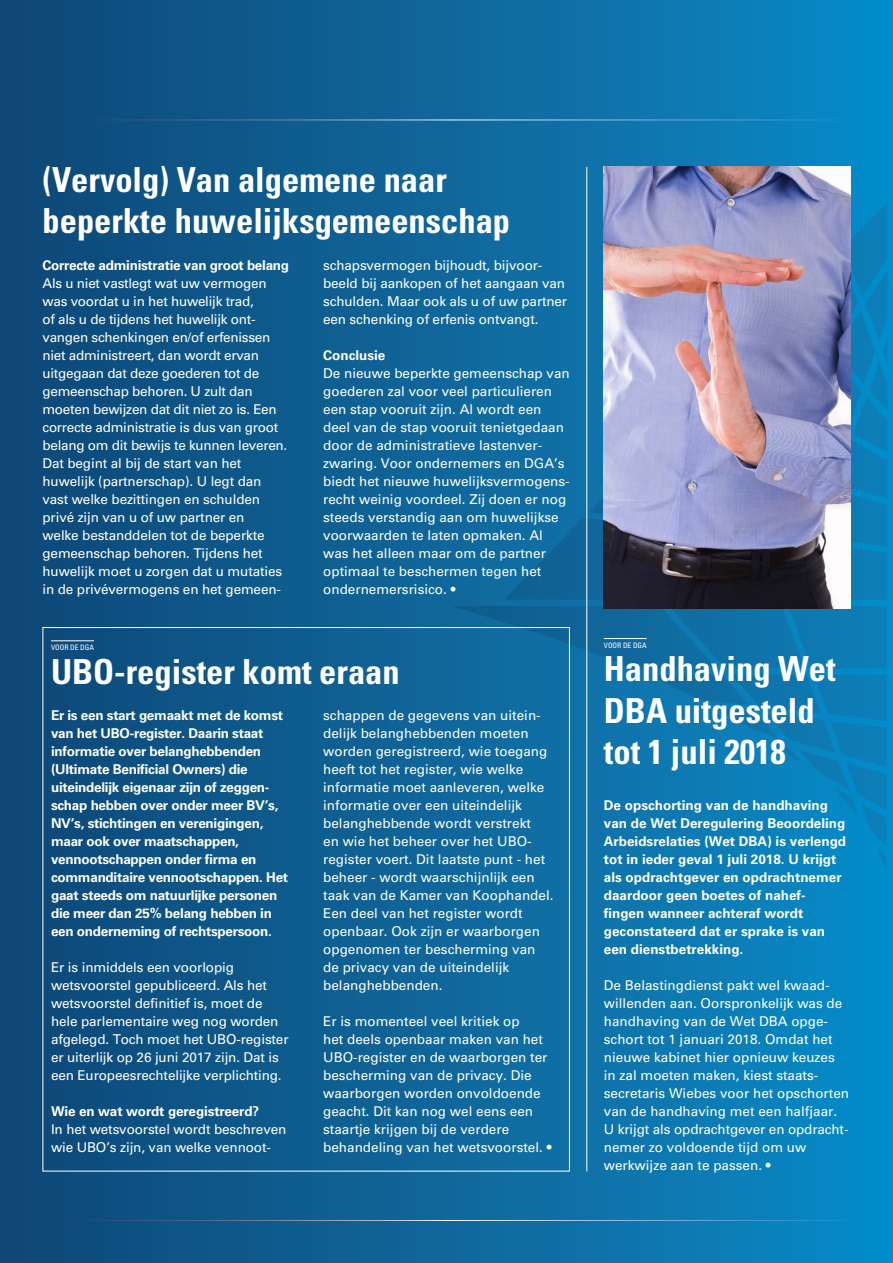
<style>
.page{position:relative;width:893px;height:1263px;background:#fff}
.page>*{position:absolute;margin:0;border:0;box-sizing:border-box;transform-origin:0 0}
.t1{font:700 condensed 34.5px/41.4px "Univers LT Std";color:#fff}
.t2{font:13.5px/18px "Univers LT Std";color:#fff}
.t3{font:13.5px/18px "Univers LT Std";letter-spacing:-.02em;color:#fff}
.t4{font:700 13.5px/18px "Univers LT Std";letter-spacing:-.02em;color:#fff}
.t5{font:700 13.5px/18px "Univers LT Std";color:#fff}
.t6{font:condensed 7.5px "Univers LT Std";color:#fff}
</style>
<div class="page">
<div style="left:0;top:0;width:893px;height:1263px;background:linear-gradient(to right,#114674,#0a8ac6)"></div>
<svg style="left:452px;top:202px;width:435px;height:670px;background:#0e71a7"></svg>
<hr style="left:43px;top:1220px;width:807px;height:1px;background:#fff">
<hr style="left:43px;top:120px;width:807px;height:1px;background:#fff">
<hr style="left:586px;top:167px;width:1px;height:1004px;background:#fff">
<hr style="left:604px;top:638px;width:43px;height:1px;background:#fff">
<img style="left:604px;top:167px;width:246px;height:441px">
<hr style="left:51px;top:640px;width:43px;height:1px;background:#fff">
<h1 class="t1" style="left:43px;top:159px;width:469px">(Vervolg) Van algemene naar beperkte huwelijksgemeenschap</h1>
<p class="t4" style="left:43px;top:256px;width:248px">Correcte administratie van groot belang</p>
<p class="t3" style="left:43px;top:274px;width:246px">Als u niet vastlegt wat uw vermogen was voordat u in het huwelijk trad,<br>of als u de tijdens het huwelijk ont&shy;vangen schenkingen en/of erfenissen niet administreert, dan wordt ervan uitgegaan dat deze goederen tot de gemeenschap behoren. U zult dan moeten bewijzen dat dit niet zo is. Een correcte administratie is dus van groot belang om dit bewijs te kunnen leveren.<br>Dat begint al bij de start van het huwelijk (partnerschap). U legt dan vast welke bezittingen en schulden privé zijn van u of uw partner en<br>welke bestanddelen tot de beperkte gemeenschap behoren. Tijdens het huwelijk moet u zorgen dat u mutaties in de privévermogens en het gemeen-</p>
<p class="t2" style="left:323px;top:256px;width:246px">schapsvermogen bijhoudt, bijvoor&shy;beeld bij aankopen of het aangaan van schulden. Maar ook als u of uw partner een schenking of erfenis ontvangt.</p>
<p class="t5" style="left:323px;top:346px;width:64px">Conclusie</p>
<p class="t2" style="left:323px;top:364px;width:248px">De nieuwe beperkte gemeenschap van goederen zal voor veel particulieren een stap vooruit zijn. Al wordt een deel van de stap vooruit tenietgedaan door de administratieve lastenver&shy;zwaring. Voor ondernemers en DGA’s biedt het nieuwe huwelijksvermogens&shy;recht weinig voordeel. Zij doen er nog steeds verstandig aan om huwelijkse voorwaarden te laten opmaken. Al was het alleen maar om de partner optimaal te beschermen tegen het ondernemersrisico. •</p>
<p class="t6" style="left:51px;top:642px;width:44px">VOOR DE DGA</p>
<h1 class="t1" style="left:51px;top:651px;width:350px">UBO-register komt eraan</h1>
<p class="t4" style="left:51px;top:706px;width:239px">Er is een start gemaakt met de komst van het UBO-register. Daarin staat informatie over belanghebbenden (Ultimate Benificial Owners) die uiteindelijk eigenaar zijn of zeggen&shy;schap hebben over onder meer BV’s, NV’s, stichtingen en verenigingen, maar ook over maatschappen, vennootschappen onder firma en commanditaire vennootschappen. Het gaat steeds om natuurlijke personen die meer dan 25% belang hebben in een onderneming of rechtspersoon.</p>
<p class="t2" style="left:51px;top:958px;width:239px">Er is inmiddels een voorlopig wetsvoorstel gepubliceerd. Als het wetsvoorstel definitief is, moet de hele parlementaire weg nog worden afgelegd. Toch moet het UBO-register er uiterlijk op 26 juni 2017 zijn. Dat is een Europeesrechtelijke verplichting.</p>
<p class="t4" style="left:51px;top:1102px;width:210px">Wie en wat wordt geregistreerd?</p>
<p class="t2" style="left:51px;top:1120px;width:237px">In het wetsvoorstel wordt beschreven wie UBO’s zijn, van welke vennoot-</p>
<p class="t2" style="left:323px;top:706px;width:232px">schappen de gegevens van uitein&shy;delijk belanghebbenden moeten worden geregistreerd, wie toegang heeft tot het register, wie welke informatie moet aanleveren, welke informatie over een uiteindelijk belanghebbende wordt verstrekt<br>en wie het beheer over het UBO&shy;register voert. Dit laatste punt - het beheer - wordt waarschijnlijk een taak van de Kamer van Koophandel.<br>Een deel van het register wordt openbaar. Ook zijn er waarborgen opgenomen ter bescherming van de privacy van de uiteindelijk belanghebbenden.</p>
<p class="t2" style="left:323px;top:1012px;width:230px">Er is momenteel veel kritiek op<br>het deels openbaar maken van het<br>UBO-register en de waarborgen ter bescherming van de privacy. Die waarborgen worden onvoldoende geacht. Dit kan nog wel eens een staartje krijgen bij de verdere behandeling van het wetsvoorstel. •</p>
<p class="t6" style="left:604px;top:640px;width:44px">VOOR DE DGA</p>
<h1 class="t1" style="left:604px;top:648px;width:233px">Handhaving Wet<br>DBA uitgesteld tot 1 juli 2018</h1>
<p class="t5" style="left:604px;top:796px;width:244px">De opschorting van de handhaving van de Wet Deregulering Beoordeling Arbeidsrelaties (Wet DBA) is verlengd tot in ieder geval 1 juli 2018. U krijgt als opdrachtgever en opdrachtnemer daardoor geen boetes of nahef&shy;fingen wanneer achteraf wordt geconstateerd dat er sprake is van een dienstbetrekking.</p>
<p class="t2" style="left:604px;top:976px;width:247px">De Belastingdienst pakt wel kwaad&shy;willenden aan. Oorspronkelijk was de handhaving van de Wet DBA opge&shy;schort tot 1 januari 2018. Omdat het nieuwe kabinet hier opnieuw keuzes in zal moeten maken, kiest staats&shy;secretaris Wiebes voor het opschorten van de handhaving met een halfjaar.<br>U krijgt als opdrachtgever en opdracht&shy;nemer zo voldoende tijd om uw werkwijze aan te passen. •</p>
</div>
